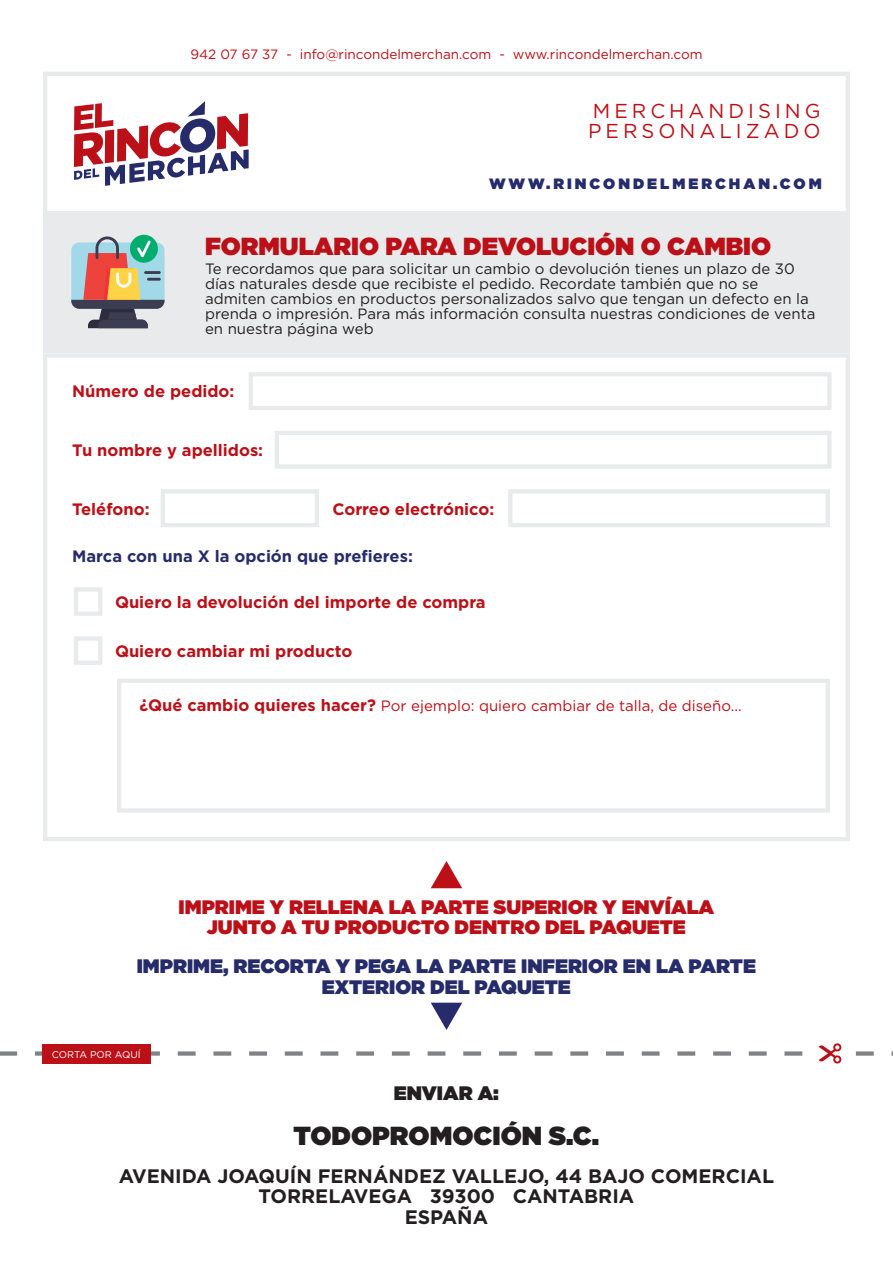
<style>
.page{position:relative;width:893px;height:1263px;background:#fff}
.page>*{position:absolute;margin:0;border:0;box-sizing:border-box;transform-origin:0 0}
.t1{font:900 26.1px "Gotham";color:#231f20}
.t2{font:900 24.75px "Gotham";color:#bb1018}
.t3{font:20.1px/20.1px "Gotham";letter-spacing:.2em;color:#bb1018}
.t4{font:700 19.5px/20.5px "Gotham";color:#231f20;text-align:center}
.t5{font:900 19.5px/20.5px "Gotham";color:#bb1018;text-align:center}
.t6{font:900 19.5px/20.5px "Gotham";color:#262b6a;text-align:center}
.t7{font:900 19.5px "Gotham";color:#231f20}
.t8{font:700 16.5px "Gotham";color:#bb1018}
.t9{font:700 16.5px "Gotham";color:#262b6a}
.t10{font:15px/15px "Gotham";color:#231f20}
.t11{font:15px "Gotham";color:#bb1018}
.t12{font:900 15px "Gotham";letter-spacing:.2em;color:#262b6a}
.t13{font:13.5px "Gotham";color:#bb1018}
.t14{font:9.75px "Gotham";color:#fff}
.s1{font-weight:700;font-size:16.5px}
</style>
<div class="page">
<div style="left:43px;top:215px;width:807px;height:138px;background:#e9eaeb"></div>
<svg style="left:43px;top:72px;width:807px;height:143px"></svg>
<svg style="left:71px;top:236px;width:93px;height:92px"></svg>
<hr style="left:144px;top:271px;width:17px;height:3px;background:#3c3d50">
<hr style="left:147px;top:278px;width:14px;height:3px;background:#3c3d50">
<svg style="left:74px;top:101px;width:175px;height:85px"></svg>
<svg style="left:43px;top:353px;width:807px;height:488px"></svg>
<svg style="left:74px;top:587px;width:28px;height:29px"></svg>
<svg style="left:74px;top:636px;width:28px;height:29px"></svg>
<svg style="left:117px;top:679px;width:713px;height:134px"></svg>
<svg style="left:431px;top:861px;width:31px;height:27px"></svg>
<svg style="left:431px;top:1003px;width:31px;height:27px"></svg>
<svg style="left:0;top:1043px;width:893px;height:21px"></svg>
<p class="t13" style="left:190px;top:45px;width:514px">942 07 67 37 - info@rincondelmerchan.com - www.rincondelmerchan.com</p>
<h3 class="t3" style="left:588px;top:101px;width:234px">MERCHANDISING<br>PERSONALIZADO</h3>
<p class="t12" style="left:489px;top:172px;width:334px">WWW.RINCONDELMERCHAN.COM</p>
<h2 class="t2" style="left:205px;top:228px;width:568px">FORMULARIO PARA DEVOLUCIÓN O CAMBIO</h2>
<p class="t10" style="left:205px;top:261px;width:612px">Te recordamos que para solicitar un cambio o devolución tienes un plazo de 30 días naturales desde que recibiste el pedido. Recordate también que no se admiten cambios en productos personalizados salvo que tengan un defecto en la prenda o impresión. Para más información consulta nuestras condiciones de venta en nuestra página web</p>
<p class="t8" style="left:72px;top:381px;width:164px">Número de pedido:</p>
<p class="t8" style="left:72px;top:439px;width:192px">Tu nombre y apellidos:</p>
<p class="t8" style="left:72px;top:498px;width:79px">Teléfono:</p>
<p class="t8" style="left:332px;top:498px;width:163px">Correo electrónico:</p>
<p class="t9" style="left:72px;top:545px;width:342px">Marca con una X la opción que prefieres:</p>
<p class="t8" style="left:115px;top:591px;width:372px">Quiero la devolución del importe de compra</p>
<p class="t8" style="left:115px;top:640px;width:239px">Quiero cambiar mi producto</p>
<p class="t11" style="left:139px;top:696px;width:604px"><span class="s1">¿Qué cambio quieres hacer?</span> Por ejemplo: quiero cambiar de talla, de diseño...</p>
<h3 class="t5" style="left:179px;top:896px;width:537px">IMPRIME Y RELLENA LA PARTE SUPERIOR Y ENVÍALA<br>JUNTO A TU PRODUCTO DENTRO DEL PAQUETE</h3>
<h3 class="t6" style="left:137px;top:955px;width:621px">IMPRIME, RECORTA Y PEGA LA PARTE INFERIOR EN LA PARTE<br>EXTERIOR DEL PAQUETE</h3>
<p class="t14" style="left:52px;top:1048px;width:90px">CORTA POR AQUÍ</p>
<h3 class="t7" style="left:394px;top:1079px;width:107px">ENVIAR A:</h3>
<h1 class="t1" style="left:294px;top:1117px;width:307px">TODOPROMOCIÓN S.C.</h1>
<h3 class="t4" style="left:119px;top:1165px;width:657px">AVENIDA JOAQUÍN FERNÁNDEZ VALLEJO, 44 BAJO COMERCIAL<br>TORRELAVEGA 39300 CANTABRIA<br>ESPAÑA</h3>
</div>
